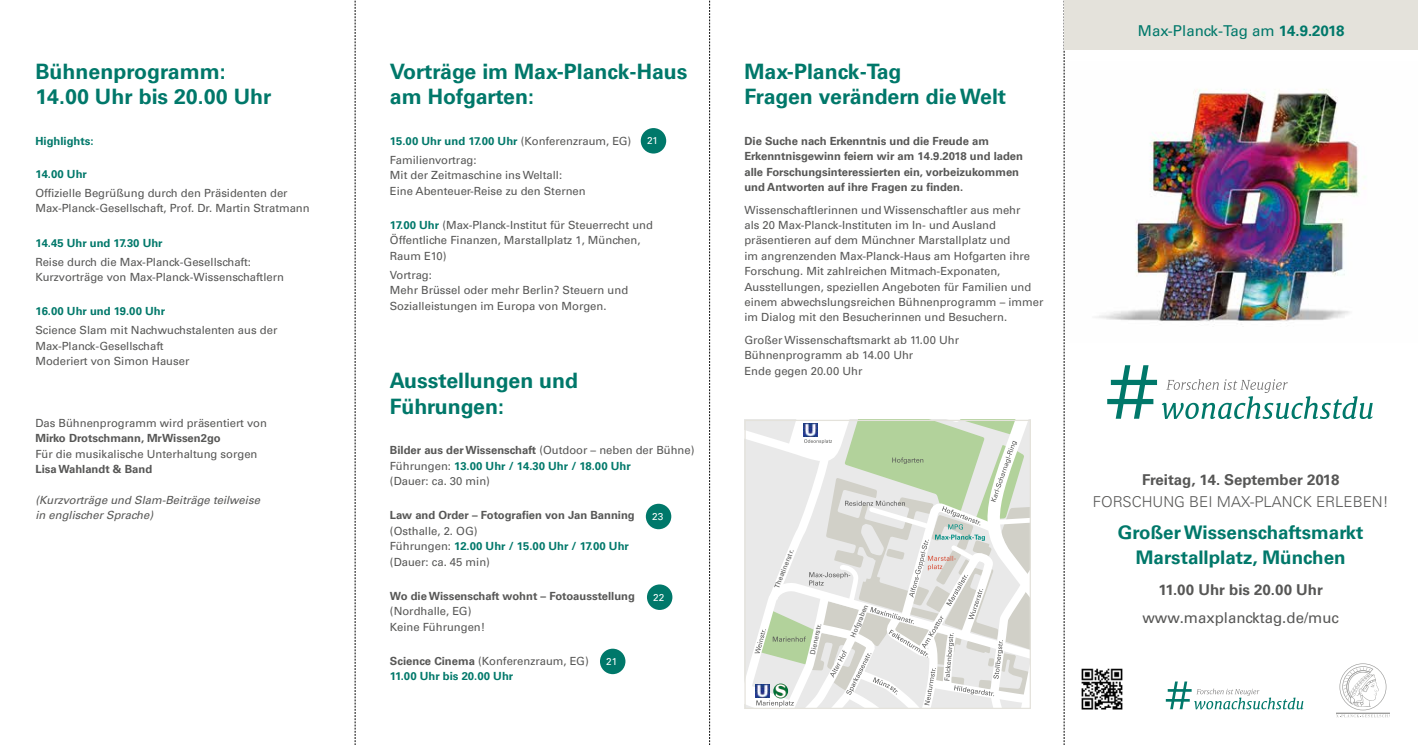
<style>
.page{position:relative;width:1418px;height:745px;background:#fff}
.page>*{position:absolute;margin:0;border:0;box-sizing:border-box;transform-origin:0 0}
.t1{font:700 21.25px/25px "Univers LT Pro 65";color:#00786a}
.t2{font:700 18.75px/25px "Univers LT Pro 65";color:#00786a;text-align:center}
.t3{font:700 15px "Univers LT Pro 65";color:#575756}
.t4{font:300 15px "Univers LT Pro 45";color:#575756}
.t5{font:15px "Univers LT Pro 55 Roman";color:#00786a}
.t6{font:15px "Univers LT Pro 55 Roman";color:#575756}
.t7{font:11.25px/15.4px "Univers LT Pro 55 Roman";color:#575756}
.t8{font:700 11.25px/15.4px "Univers LT Pro 65";color:#575756}
.t9{font:700 11.25px "Univers LT Pro 65";color:#00786a}
.t10{font:italic 11.25px/15.4px "Univers LT Pro 55 Roman";color:#575756}
.t11{font:10px "Univers LT Pro 55 Roman";color:#fff}
.t12{font:6.88px "Univers LT Pro 55 Roman";color:#575756}
.s1{font-family:"Univers LT Pro 55 Roman";font-weight:400;color:#575756}
.s2{font-family:"Univers LT Pro 65";font-weight:700;color:#00786a}
.s3{font-family:"Univers LT Pro 65";font-weight:700}
</style>
<div class="page">
<img style="left:1064px;top:62px;width:301px;height:279px">
<svg style="left:1107px;top:365px;width:265px;height:54px"></svg>
<svg style="left:1165px;top:681px;width:138px;height:28px"></svg>
<svg style="left:355px;top:0;width:1px;height:744px"></svg>
<svg style="left:709px;top:0;width:1px;height:744px"></svg>
<svg style="left:1063px;top:0;width:1px;height:744px"></svg>
<svg style="left:746px;top:421px;width:282px;height:285px"></svg>
<div style="left:744px;top:419px;width:286px;height:289px;border:1px solid #e4e2db"></div>
<div style="left:1064px;top:0;width:353px;height:50px;background:#e4e2db"></div>
<svg style="left:1336px;top:663px;width:53px;height:53px"></svg>
<hr style="left:1336px;top:712px;width:53px;height:1px;background:#9d9d9c">
<img style="left:1081px;top:668px;width:42px;height:42px">
<div style="left:640px;top:128px;width:26px;height:25px;background:#00786a;border-radius:50%"></div>
<div style="left:647px;top:584px;width:25px;height:25px;background:#00786a;border-radius:50%"></div>
<div style="left:646px;top:503px;width:25px;height:26px;background:#00786a;border-radius:50%"></div>
<div style="left:600px;top:648px;width:25px;height:25px;background:#00786a;border-radius:50%"></div>
<h1 class="t1" style="left:35px;top:58px;width:237px">Bühnenprogramm:<br>14.00 Uhr bis 20.00 Uhr</h1>
<p class="t9" style="left:35px;top:133px;width:60px">Highlights:</p>
<p class="t9" style="left:35px;top:166px;width:53px">14.00 Uhr</p>
<p class="t7" style="left:35px;top:185px;width:276px">Offizielle Begrüßung durch den Präsidenten der<br>Max-Planck-Gesellschaft, Prof. Dr. Martin Stratmann</p>
<p class="t9" style="left:35px;top:235px;width:129px">14.45 Uhr und 17.30 Uhr</p>
<p class="t7" style="left:35px;top:253px;width:250px">Reise durch die Max-Planck-Gesellschaft:<br>Kurzvorträge von Max-Planck-Wissenschaftlern</p>
<p class="t9" style="left:35px;top:303px;width:131px">16.00 Uhr und 19.00 Uhr</p>
<p class="t7" style="left:35px;top:322px;width:243px">Science Slam mit Nachwuchstalenten aus der<br>Max-Planck-Gesellschaft<br>Moderiert von Simon Hauser</p>
<p class="t7" style="left:35px;top:414px;width:233px">Das Bühnenprogramm wird präsentiert von</p>
<p class="t8" style="left:35px;top:429px;width:187px">Mirko Drotschmann, MrWissen2go</p>
<p class="t7" style="left:35px;top:445px;width:223px">Für die musikalische Unterhaltung sorgen</p>
<p class="t8" style="left:35px;top:460px;width:118px">Lisa Wahlandt &amp; Band</p>
<p class="t10" style="left:35px;top:491px;width:229px">(Kurzvorträge und Slam-Beiträge teilweise in englischerSprache)</p>
<h1 class="t1" style="left:390px;top:58px;width:299px">Vorträge im Max-Planck-Haus am Hofgarten:</h1>
<p class="t9" style="left:390px;top:133px;width:243px">15.00 Uhr und 17.00 Uhr <span class="s1">(Konferenzraum, EG)</span></p>
<p class="t7" style="left:390px;top:151px;width:197px">Familienvortrag:<br>Mit der Zeitmaschine ins Weltall:<br>Eine Abenteuer-Reise zu den Sternen</p>
<p class="t7" style="left:390px;top:217px;width:264px"><span class="s2">17.00 Uhr</span> (Max-Planck-Institut für Steuerrecht und<br>Öffentliche Finanzen, Marstallplatz 1, München,<br>Raum E10)</p>
<p class="t7" style="left:390px;top:266px;width:240px">Vortrag:<br>Mehr Brüssel oder mehr Berlin? Steuern und<br>Sozialleistungen im Europa von Morgen.</p>
<p class="t11" style="left:647px;top:134px;width:13px">21</p>
<h1 class="t1" style="left:390px;top:367px;width:190px">Ausstellungen und<br>Führungen:</h1>
<p class="t7" style="left:390px;top:441px;width:306px"><span class="s3">Bilder aus der Wissenschaft</span> (Outdoor – neben der Bühne)<br>Führungen: <span class="s2">13.00 Uhr / 14.30 Uhr / 18.00 Uhr</span></p>
<p class="t7" style="left:390px;top:472px;width:102px">(Dauer: ca. 30 min)</p>
<p class="t8" style="left:390px;top:506px;width:246px">Law and Order – Fotografien von Jan Banning</p>
<p class="t7" style="left:390px;top:522px;width:89px">(Osthalle, 2. OG)</p>
<p class="t9" style="left:390px;top:538px;width:240px"><span class="s1">Führungen:</span> 12.00 Uhr / 15.00 Uhr / 17.00 Uhr</p>
<p class="t7" style="left:390px;top:553px;width:102px">(Dauer: ca. 45 min)</p>
<p class="t8" style="left:390px;top:587px;width:246px">Wo die Wissenschaft wohnt – Fotoausstellung</p>
<p class="t7" style="left:390px;top:602px;width:97px">(Nordhalle, EG)<br>Keine Führungen!</p>
<p class="t7" style="left:390px;top:652px;width:200px"><span class="s3">Science Cinema</span> (Konferenzraum, EG)</p>
<p class="t9" style="left:390px;top:668px;width:125px">11.00 Uhr bis 20.00 Uhr</p>
<p class="t11" style="left:652px;top:509px;width:13px">23</p>
<p class="t11" style="left:653px;top:590px;width:13px">22</p>
<p class="t11" style="left:606px;top:654px;width:13px">21</p>
<h1 class="t1" style="left:744px;top:58px;width:263px">Max-Planck-Tag<br>Fragen verändern die Welt</h1>
<p class="t8" style="left:744px;top:133px;width:280px">Die Suche nach Erkenntnis und die Freude am Erkenntnisgewinn feiern wir am 14.9.2018 und laden alle Forschungsinteressierten ein, vorbeizukommen und Antworten auf ihre Fragen zu finden.</p>
<p class="t7" style="left:744px;top:201px;width:300px">Wissenschaftlerinnen und Wissenschaftler aus mehr<br>als 20 Max-Planck-Instituten im In- und Ausland präsentieren auf dem Münchner Marstallplatz und<br>im angrenzenden Max-Planck-Haus am Hofgarten ihre Forschung. Mit zahlreichen Mitmach-Exponaten, Ausstellungen, speziellen Angeboten für Familien und einem abwechslungsreichen Bühnenprogramm – immer im Dialog mit den Besucherinnen und Besuchern.</p>
<p class="t7" style="left:744px;top:331px;width:216px">Großer Wissenschaftsmarkt ab 11.00 Uhr<br>Bühnenprogramm ab 14.00 Uhr<br>Ende gegen 20.00 Uhr</p>
<p class="t12" style="left:772px;top:585px;width:43px;rotate:-68deg">Theatinerstr.</p>
<p class="t12" style="left:808px;top:652px;width:33px;rotate:-78deg">Dienerstr.</p>
<p class="t12" style="left:848px;top:634px;width:36px;rotate:-67deg">Hofgraben</p>
<h3 class="t5" style="left:1137px;top:20px;width:208px">Max-Planck-Tag am <span class="s3">14.9.2018</span></h3>
<h3 class="t3" style="left:1142px;top:469px;width:199px">Freitag, 14. September 2018</h3>
<h3 class="t4" style="left:1092px;top:491px;width:297px">FORSCHUNG BEI MAX-PLANCK ERLEBEN!</h3>
<h2 class="t2" style="left:1117px;top:518px;width:247px">Großer Wissenschaftsmarkt<br>Marstallplatz, München</h2>
<h3 class="t3" style="left:1158px;top:579px;width:166px">11.00 Uhr bis 20.00 Uhr</h3>
<h3 class="t6" style="left:1142px;top:607px;width:198px">www.maxplancktag.de/muc</h3>
</div>
